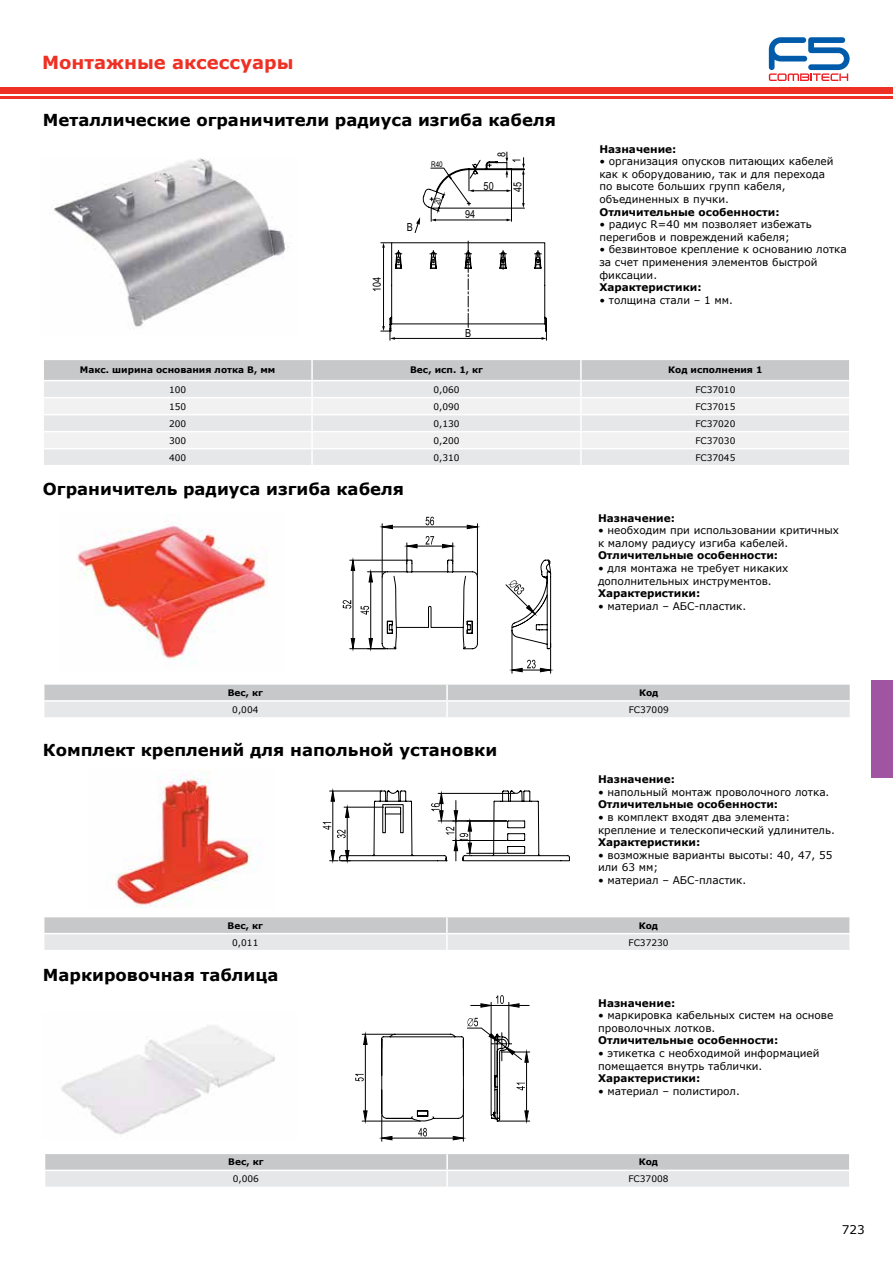
<style>
.page{position:relative;width:893px;height:1263px;background:#fff}
.page>*{position:absolute;margin:0;border:0;box-sizing:border-box;transform-origin:0 0}
.t1{font:700 18px "Verdana";color:#ee3124}
.t2{font:700 16.5px "Verdana";color:#000}
.t3{font:12px "Verdana";color:#000}
.t4{font:11.1px "Arial Narrow";color:#000}
.t5{font:10.5px/12.6px "Verdana";color:#000}
.t6{font:700 10.5px "Verdana";color:#000}
.t7{font:9px "Verdana";color:#000}
.t8{font:700 9px "Verdana";color:#000}
.t9{font:7.8px "Arial Narrow";color:#000}
</style>
<div class="page">
<div style="left:0;top:87px;width:893px;height:6px;background:#ee3124"></div>
<hr style="left:0;top:96px;width:893px;height:3px;background:#ee3124">
<svg style="left:769px;top:37px;width:81px;height:44px"></svg>
<div style="left:872px;top:680px;width:21px;height:98px;background:#a154a1"></div>
<svg style="left:44px;top:684px;width:806px;height:33px;background:#d9dadb"></svg>
<svg style="left:343px;top:517px;width:209px;height:156px"></svg>
<img style="left:77px;top:524px;width:191px;height:141px">
<svg style="left:44px;top:360px;width:805px;height:105px"></svg>
<img style="left:53px;top:158px;width:233px;height:171px">
<svg style="left:380px;top:241px;width:167px;height:99px"></svg>
<svg style="left:44px;top:917px;width:806px;height:33px;background:#d8d9db"></svg>
<svg style="left:323px;top:790px;width:247px;height:72px"></svg>
<svg style="left:45px;top:1154px;width:805px;height:33px;background:#d8d9db"></svg>
<hr style="left:365px;top:1044px;width:1px;height:67px;background:#000">
<hr style="left:362px;top:1121px;width:58px;height:1px;background:#000">
<hr style="left:362px;top:1034px;width:31px;height:1px;background:#000">
<svg style="left:363px;top:1033px;width:5px;height:12px"></svg>
<svg style="left:363px;top:1110px;width:5px;height:12px"></svg>
<svg style="left:355px;top:1074px;width:9px;height:7px"></svg>
<svg style="left:381px;top:995px;width:149px;height:146px"></svg>
<img style="left:115px;top:773px;width:145px;height:135px">
<img style="left:61px;top:1026px;width:214px;height:109px">
<svg style="left:414px;top:152px;width:111px;height:81px"></svg>
<h1 class="t1" style="left:42px;top:50px;width:253px">Монтажные аксессуары</h1>
<h2 class="t2" style="left:43px;top:109px;width:514px">Металлические ограничители радиуса изгиба кабеля</h2>
<p class="t4" style="left:369px;top:292px;width:17px;rotate:-90deg">104</p>
<p class="t9" style="left:431px;top:158px;width:13px">R40</p>
<p class="t4" style="left:407px;top:219px;width:8px">B</p>
<p class="t4" style="left:465px;top:206px;width:12px">94</p>
<p class="t4" style="left:493px;top:157px;width:7px;rotate:-90deg">8</p>
<p class="t4" style="left:484px;top:178px;width:12px">50</p>
<p class="t4" style="left:508px;top:163px;width:7px;rotate:-90deg">1</p>
<p class="t4" style="left:509px;top:192px;width:12px;rotate:-90deg">45</p>
<p class="t4" style="left:465px;top:325px;width:8px">B</p>
<p class="t6" style="left:599px;top:141px;width:79px">Назначение:</p>
<p class="t5" style="left:599px;top:155px;width:236px">• организация опусков питающих кабелей как к оборудованию, так и для перехода по высоте больших групп кабеля, объединенных в пучки.</p>
<p class="t6" style="left:599px;top:204px;width:182px">Отличительные особенности:</p>
<p class="t5" style="left:599px;top:218px;width:214px">• радиус R=40 мм позволяет избежать перегибов и повреждений кабеля;</p>
<p class="t5" style="left:599px;top:243px;width:249px">• безвинтовое крепление к основанию лотка за счет применения элементов быстрой фиксации.</p>
<p class="t6" style="left:599px;top:280px;width:104px">Характеристики:</p>
<p class="t5" style="left:599px;top:294px;width:135px">• толщина стали – 1 мм.</p>
<p class="t8" style="left:80px;top:364px;width:197px">Макс. ширина основания лотка B, мм</p>
<p class="t8" style="left:410px;top:364px;width:74px">Вес, исп. 1, кг</p>
<p class="t8" style="left:668px;top:364px;width:96px">Код исполнения 1</p>
<p class="t7" style="left:169px;top:383px;width:19px">100</p>
<p class="t7" style="left:433px;top:383px;width:28px">0,060</p>
<p class="t7" style="left:695px;top:383px;width:42px">FC37010</p>
<p class="t7" style="left:169px;top:400px;width:19px">150</p>
<p class="t7" style="left:433px;top:400px;width:28px">0,090</p>
<p class="t7" style="left:695px;top:400px;width:42px">FC37015</p>
<p class="t7" style="left:169px;top:417px;width:19px">200</p>
<p class="t7" style="left:433px;top:417px;width:28px">0,130</p>
<p class="t7" style="left:695px;top:417px;width:42px">FC37020</p>
<p class="t7" style="left:169px;top:434px;width:19px">300</p>
<p class="t7" style="left:433px;top:434px;width:28px">0,200</p>
<p class="t7" style="left:695px;top:434px;width:42px">FC37030</p>
<p class="t7" style="left:169px;top:451px;width:19px">400</p>
<p class="t7" style="left:433px;top:451px;width:28px">0,310</p>
<p class="t7" style="left:695px;top:451px;width:42px">FC37045</p>
<h2 class="t2" style="left:43px;top:478px;width:363px">Ограничитель радиуса изгиба кабеля</h2>
<p class="t6" style="left:598px;top:510px;width:79px">Назначение:</p>
<p class="t5" style="left:598px;top:524px;width:242px">• необходим при использовании критичных к малому радиусу изгиба кабелей.</p>
<p class="t6" style="left:598px;top:548px;width:182px">Отличительные особенности:</p>
<p class="t5" style="left:598px;top:562px;width:192px">• для монтажа не требует никаких дополнительных инструментов.</p>
<p class="t6" style="left:598px;top:586px;width:104px">Характеристики:</p>
<p class="t5" style="left:598px;top:599px;width:150px">• материал – АБС-пластик.</p>
<p class="t8" style="left:228px;top:686px;width:37px">Вес, кг</p>
<p class="t8" style="left:639px;top:686px;width:21px">Код</p>
<p class="t7" style="left:232px;top:703px;width:28px">0,004</p>
<p class="t7" style="left:629px;top:703px;width:42px">FC37009</p>
<h2 class="t2" style="left:43px;top:739px;width:456px">Комплект креплений для напольной установки</h2>
<p class="t6" style="left:598px;top:772px;width:79px">Назначение:</p>
<p class="t5" style="left:598px;top:785px;width:233px">• напольный монтаж проволочного лотка.</p>
<p class="t6" style="left:598px;top:797px;width:182px">Отличительные особенности:</p>
<p class="t5" style="left:598px;top:811px;width:238px">• в комплект входят два элемента: крепление и телескопический удлинитель.</p>
<p class="t6" style="left:598px;top:835px;width:104px">Характеристики:</p>
<p class="t5" style="left:598px;top:848px;width:236px">• возможные варианты высоты: 40, 47, 55 или 63 мм;</p>
<p class="t5" style="left:598px;top:874px;width:150px">• материал – АБС-пластик.</p>
<p class="t8" style="left:228px;top:919px;width:37px">Вес, кг</p>
<p class="t8" style="left:639px;top:919px;width:21px">Код</p>
<p class="t7" style="left:232px;top:936px;width:28px">0,011</p>
<p class="t7" style="left:628px;top:936px;width:42px">FC37230</p>
<h2 class="t2" style="left:43px;top:963px;width:237px">Маркировочная таблица</h2>
<p class="t6" style="left:598px;top:995px;width:79px">Назначение:</p>
<p class="t5" style="left:598px;top:1009px;width:237px">• маркировка кабельных систем на основе проволочных лотков.</p>
<p class="t6" style="left:598px;top:1033px;width:182px">Отличительные особенности:</p>
<p class="t5" style="left:598px;top:1047px;width:223px">• этикетка с необходимой информацией помещается внутрь таблички.</p>
<p class="t6" style="left:598px;top:1071px;width:104px">Характеристики:</p>
<p class="t5" style="left:598px;top:1085px;width:143px">• материал – полистирол.</p>
<p class="t8" style="left:228px;top:1156px;width:37px">Вес, кг</p>
<p class="t8" style="left:639px;top:1156px;width:21px">Код</p>
<p class="t7" style="left:233px;top:1173px;width:28px">0,006</p>
<p class="t7" style="left:628px;top:1173px;width:42px">FC37008</p>
<p class="t3" style="left:842px;top:1221px;width:24px">723</p>
</div>
